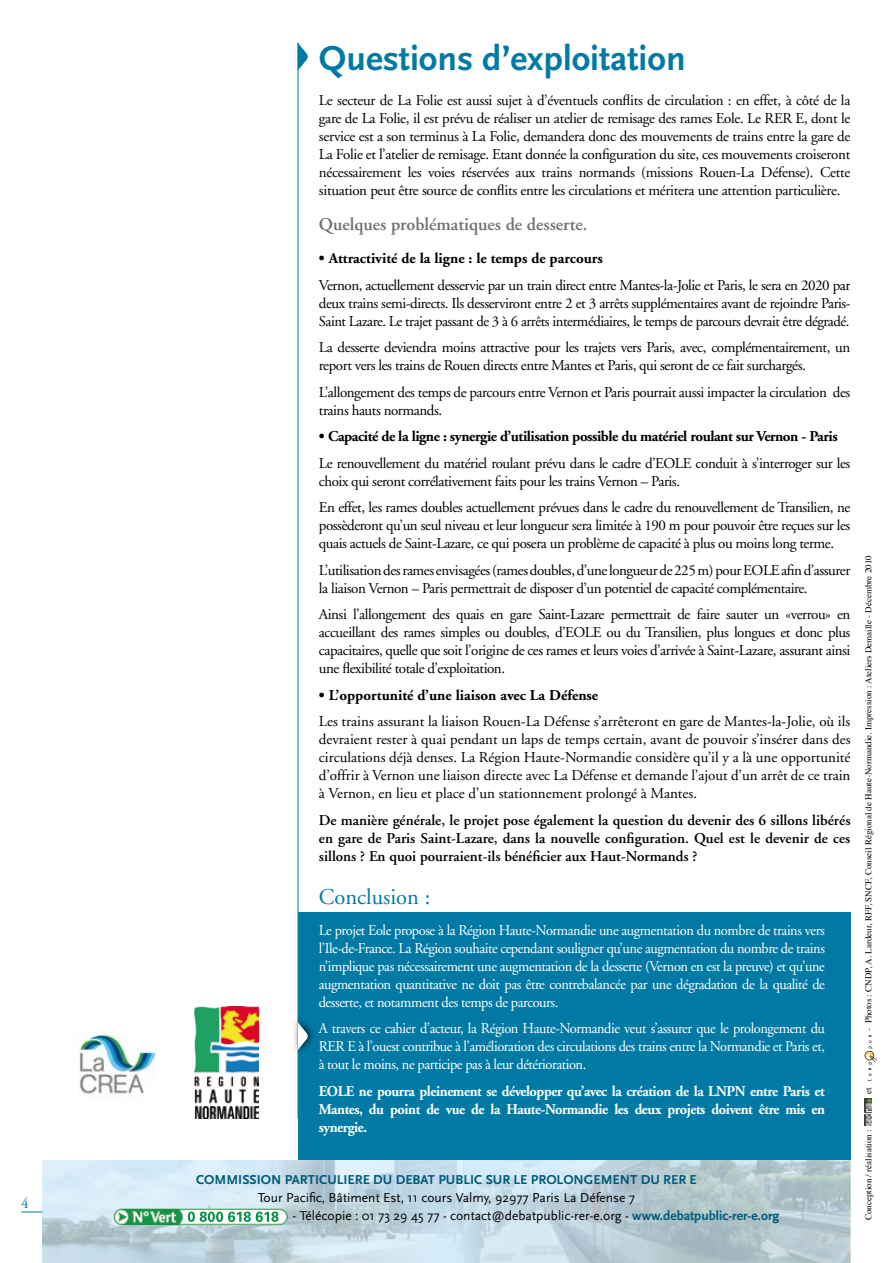
<style>
.page{position:relative;width:893px;height:1263px;background:#fff}
.page>*{position:absolute;margin:0;border:0;box-sizing:border-box;transform-origin:0 0}
.t1{font:700 36px "Scala Sans Pro";color:#007aa4}
.t2{font:22.5px "Adobe Garamond LT";color:#007aa4}
.t3{font:600 18px "Adobe Garamond LT";color:#707173}
.t4{font:15px/18px "Adobe Garamond LT";letter-spacing:-.03em;color:#000;text-align:justify}
.t5{font:15px/18px "Adobe Garamond LT";letter-spacing:-.03em;color:#fff;text-align:justify;scale:.96 1}
.t6{font:600 15px/18px "Adobe Garamond LT";color:#000;text-align:justify}
.t7{font:700 15px/18px "Adobe Garamond LT";letter-spacing:-.03em;color:#fff;text-align:justify;scale:.96 1}
.t8{font:700 15px "Adobe Garamond LT";letter-spacing:-.03em;color:#000}
.t9{font:700 15px "Adobe Garamond LT";color:#000}
.t10{font:15px "Adobe Garamond Pro";color:#007aa4}
.t11{font:13.5px "Scala Sans Pro";color:#000}
.t12{font:700 13.5px "Scala Sans Pro";color:#005a7b}
.t13{font:9px "Times";color:#000}
.s1{font-weight:700;color:#005a7b}
</style>
<div class="page">
<img style="left:43px;top:1161px;width:807px;height:102px">
<img style="left:114px;top:1208px;width:174px;height:17px;border-radius:8px">
<svg style="left:186px;top:1211px;width:95px;height:12px"></svg>
<svg style="left:188px;top:1211px;width:90px;height:11px"></svg>
<hr style="left:298px;top:43px;width:1px;height:1075px;background:#007aa4">
<img style="left:865px;top:1098px;width:7px;height:28px">
<svg style="left:865px;top:1035px;width:12px;height:46px"></svg>
<svg style="left:21px;top:1211px;width:22px;height:1px"></svg>
<svg style="left:298px;top:43px;width:10px;height:28px"></svg>
<div style="left:298px;top:912px;width:552px;height:248px;background:#007aa4"></div>
<div style="left:292px;top:1015px;width:25px;height:39px;background:#000;opacity:.75"></div>
<svg style="left:298px;top:1022px;width:10px;height:28px"></svg>
<img style="left:194px;top:1007px;width:65px;height:111px">
<img style="left:79px;top:1031px;width:77px;height:63px">
<p class="t10" style="left:21px;top:1194px;width:9px">4</p>
<h1 class="t1" style="left:319px;top:33px;width:368px">Questions d’exploitation</h1>
<p class="t4" style="left:319px;top:91px;width:533px">Le secteur de La Folie est aussi sujet à d’éventuels conflits de circulation : en effet, à côté de la gare de La Folie, il est prévu de réaliser un atelier de remisage des rames Eole. Le RER E, dont le service est a son terminus à La Folie, demandera donc des mouvements de trains entre la gare de La Folie et l’atelier de remisage. Etant donnée la configuration du site, ces mouvements croiseront nécessairement les voies réservées aux trains normands (missions Rouen-La Défense). Cette situation peut être source de conflits entre les circulations et méritera une attention particulière.</p>
<p class="t3" style="left:319px;top:214px;width:270px">Quelques problématiques de desserte.</p>
<p class="t9" style="left:319px;top:249px;width:285px">• Attractivité de la ligne : le temps de parcours</p>
<p class="t4" style="left:319px;top:276px;width:533px">Vernon, actuellement desservie par un train direct entre Mantes-la-Jolie et Paris, le sera en 2020 par deux trains semi-directs. Ils desserviront entre 2 et 3 arrêts supplémentaires avant de rejoindre Paris-Saint Lazare. Le trajet passant de 3 à 6 arrêts intermédiaires, le temps de parcours devrait être dégradé.</p>
<p class="t4" style="left:319px;top:338px;width:533px">La desserte deviendra moins attractive pour les trajets vers Paris, avec, complémentairement, un report vers les trains de Rouen directs entre Mantes et Paris, qui seront de ce fait surchargés.</p>
<p class="t4" style="left:319px;top:383px;width:533px">L’allongement des temps de parcours entre Vernon et Paris pourrait aussi impacter la circulation des trains hauts normands.</p>
<p class="t8" style="left:319px;top:427px;width:520px">• Capacité de la ligne : synergie d’utilisation possible du matériel roulant sur Vernon - Paris</p>
<p class="t4" style="left:319px;top:454px;width:533px">Le renouvellement du matériel roulant prévu dans le cadre d’EOLE conduit à s’interroger sur les choix qui seront corrélativement faits pour les trains Vernon – Paris.</p>
<p class="t4" style="left:319px;top:498px;width:533px">En effet, les rames doubles actuellement prévues dans le cadre du renouvellement de Transilien, ne possèderont qu’un seul niveau et leur longueur sera limitée à 190 m pour pouvoir être reçues sur les quais actuels de Saint-Lazare, ce qui posera un problème de capacité à plus ou moins long terme.</p>
<p class="t4" style="left:319px;top:561px;width:533px">L’utilisation des rames envisagées (rames doubles, d’une longueur de 225 m) pour EOLE afin d’assurer la liaison Vernon – Paris permettrait de disposer d’un potentiel de capacité complémentaire.</p>
<p class="t4" style="left:319px;top:605px;width:533px">Ainsi l’allongement des quais en gare Saint-Lazare permettrait de faire sauter un «verrou» en accueillant des rames simples ou doubles, d’EOLE ou du Transilien, plus longues et donc plus capacitaires, quelle que soit l’origine de ces rames et leurs voies d’arrivée à Saint-Lazare, assurant ainsi une flexibilité totale d’exploitation.</p>
<p class="t9" style="left:319px;top:686px;width:281px">• L’opportunité d’une liaison avec La Défense</p>
<p class="t4" style="left:319px;top:712px;width:533px">Les trains assurant la liaison Rouen-La Défense s’arrêteront en gare de Mantes-la-Jolie, où ils devraient rester à quai pendant un laps de temps certain, avant de pouvoir s’insérer dans des circulations déjà denses. La Région Haute-Normandie considère qu’il y a là une opportunité d’offrir à Vernon une liaison directe avec La Défense et demande l’ajout d’un arrêt de ce train à Vernon, en lieu et place d’un stationnement prolongé à Mantes.</p>
<p class="t6" style="left:319px;top:811px;width:533px">De manière générale, le projet pose également la question du devenir des 6 sillons libérés en gare de Paris Saint-Lazare, dans la nouvelle configuration. Quel est le devenir de ces sillons ? En quoi pourraient-ils bénéficier aux Haut-Normands ?</p>
<h2 class="t2" style="left:319px;top:883px;width:113px">Conclusion :</h2>
<p class="t5" style="left:319px;top:921px;width:529px">Le projet Eole propose à la Région Haute-Normandie une augmentation du nombre de trains vers l’Ile-de-France. La Région souhaite cependant souligner qu’une augmentation du nombre de trains n’implique pas nécessairement une augmentation de la desserte (Vernon en est la preuve) et qu’une augmentation quantitative ne doit pas être contrebalancée par une dégradation de la qualité de desserte, et notamment des temps de parcours.</p>
<p class="t5" style="left:319px;top:1019px;width:529px">A travers ce cahier d’acteur, la Région Haute-Normandie veut s’assurer que le prolongement du RER E à l’ouest contribue à l’amélioration des circulations des trains entre la Normandie et Paris et, à tout le moins, ne participe pas à leur détérioration.</p>
<p class="t7" style="left:319px;top:1082px;width:529px">EOLE ne pourra pleinement se développer qu’avec la création de la LNPN entre Paris et Mantes, du point de vue de la Haute-Normandie les deux projets doivent être mis en synergie.</p>
<p class="t12" style="left:196px;top:1170px;width:502px">COMMISSION PARTICULIERE DU DEBAT PUBLIC SUR LE PROLONGEMENT DU RER E</p>
<p class="t11" style="left:258px;top:1188px;width:379px">Tour Pacific, Bâtiment Est, 11 cours Valmy, 92977 Paris La Défense 7</p>
<p class="t11" style="left:293px;top:1206px;width:488px">- Télécopie : 01 73 29 45 77 - contact@debatpublic-rer-e.org - <span class="s1">www.debatpublic-rer-e.org</span></p>
<p class="t13" style="left:860px;top:1031px;width:477px;rotate:-90deg">- Photos : CNDP, A. Lardeur, RFF, SNCF, Conseil Régional de Haute-Normandie. Impression : Ateliers Demaille - Décembre 2010</p>
<p class="t13" style="left:860px;top:1094px;width:8px;rotate:-90deg">et</p>
<p class="t13" style="left:860px;top:1220px;width:92px;rotate:-90deg">Conception / réalisation :</p>
</div>
